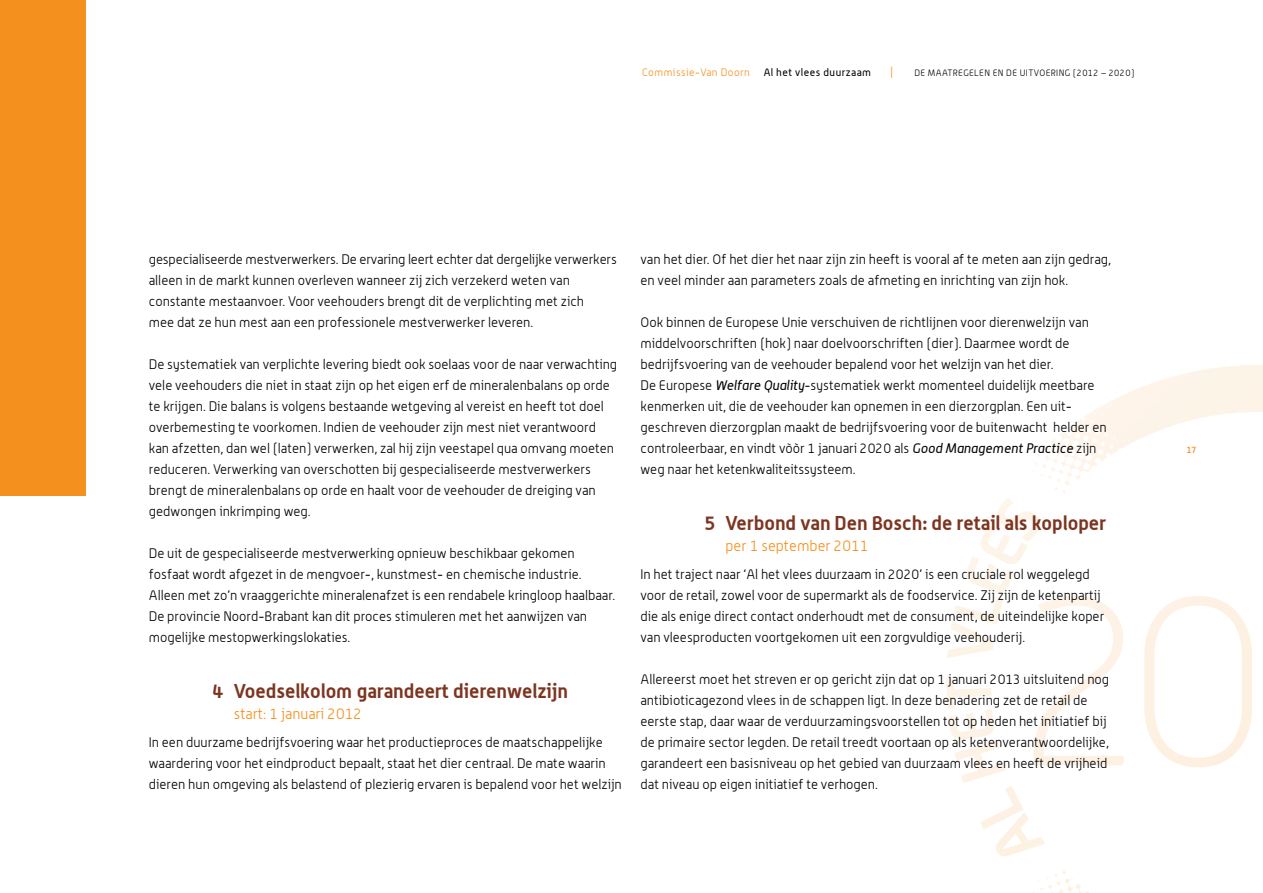
<style>
.page{position:relative;width:1263px;height:893px;background:#fff}
.page>*{position:absolute;margin:0;border:0;box-sizing:border-box;transform-origin:0 0}
.t1{font:700 19.5px "Alwyn";color:#7c3520}
.t2{font:300 15px "Alwyn";color:#f4901d}
.t3{font:300 13.5px/21px "Alwyn";color:#000}
.t4{font:300 12px "Alwyn";color:#f4901d}
.t5{font:300 10.5px "Alwyn";letter-spacing:.045em;color:#f4901d}
.t6{font:10.5px "Alwyn";letter-spacing:.045em;color:#000}
.t7{font:300 9px "Alwyn";letter-spacing:.045em;color:#000}
.t8{font:500 9px "Alwyn";color:#f4901d}
.s1{font-weight:400;font-style:italic}
</style>
<div class="page">
<svg style="left:946px;top:498px;width:72px;height:359px"></svg>
<img style="left:1018px;top:366px;width:245px;height:527px">
<div style="left:0;top:0;width:85px;height:495px;background:#f4901d"></div>
<p class="t5" style="left:642px;top:66px;width:109px">Commissie-Van Doorn</p>
<p class="t6" style="left:764px;top:66px;width:109px">Al het vlees duurzaam</p>
<p class="t4" style="left:890px;top:64px;width:5px">|</p>
<p class="t7" style="left:914px;top:67px;width:222px">DE MAATREGELEN EN DE UITVOERING (2012 – 2020)</p>
<p class="t3" style="left:149px;top:249px;width:469px">gespecialiseerde mestverwerkers. De ervaring leert echter dat dergelijke verwerkers alleen in de markt kunnen overleven wanneer zij zich verzekerd weten van constante mestaanvoer. Voor veehouders brengt dit de verplichting met zich<br>mee dat ze hun mest aan een professionele mestverwerker leveren.</p>
<p class="t3" style="left:149px;top:354px;width:470px">De systematiek van verplichte levering biedt ook soelaas voor de naar verwachting vele veehouders die niet in staat zijn op het eigen erf de mineralenbalans op orde te krijgen. Die balans is volgens bestaande wetgeving al vereist en heeft tot doel overbemesting te voorkomen. Indien de veehouder zijn mest niet verantwoord kan afzetten, dan wel (laten) verwerken, zal hij zijn veestapel qua omvang moeten reduceren. Verwerking van overschotten bij gespecialiseerde mestverwerkers brengt de mineralenbalans op orde en haalt voor de veehouder de dreiging van gedwongen inkrimping weg.</p>
<p class="t3" style="left:149px;top:543px;width:468px">De uit de gespecialiseerde mestverwerking opnieuw beschikbaar gekomen fosfaat wordt afgezet in de mengvoer-, kunstmest- en chemische industrie.<br>Alleen met zo’n vraaggerichte mineralenafzet is een rendabele kringloop haalbaar.<br>De provincie Noord-Brabant kan dit proces stimuleren met het aanwijzen van mogelijke mestopwerkingslokaties.</p>
<h1 class="t1" style="left:213px;top:678px;width:357px">4 Voedselkolom garandeert dierenwelzijn</h1>
<p class="t2" style="left:234px;top:705px;width:130px">start: 1 januari 2012</p>
<p class="t3" style="left:149px;top:732px;width:474px">In een duurzame bedrijfsvoering waar het productieproces de maatschappelijke waardering voor het eindproduct bepaalt, staat het dier centraal. De mate waarin dieren hun omgeving als belastend of plezierig ervaren is bepalend voor het welzijn</p>
<p class="t3" style="left:640px;top:249px;width:472px">van het dier. Of het dier het naar zijn zin heeft is vooral af te meten aan zijn gedrag, en veel minder aan parameters zoals de afmeting en inrichting van zijn hok.</p>
<p class="t3" style="left:640px;top:312px;width:468px">Ook binnen de Europese Unie verschuiven de richtlijnen voor dierenwelzijn van middelvoorschriften (hok) naar doelvoorschriften (dier). Daarmee wordt de bedrijfsvoering van de veehouder bepalend voor het welzijn van het dier.<br>De Europese <span class="s1">Welfare Quality</span>-systematiek werkt momenteel duidelijk meetbare kenmerken uit, die de veehouder kan opnemen in een dierzorgplan. Een uit&shy;geschreven dierzorgplan maakt de bedrijfsvoering voor de buitenwacht helder en controleerbaar, en vindt vòòr 1 januari 2020 als <span class="s1">Good Management Practice</span> zijn weg naar het ketenkwaliteitssysteem.</p>
<h1 class="t1" style="left:704px;top:510px;width:403px">5 Verbond van Den Bosch: de retail als koploper</h1>
<p class="t2" style="left:725px;top:537px;width:145px">per 1 september 2011</p>
<p class="t3" style="left:640px;top:564px;width:465px">In het traject naar ‘Al het vlees duurzaam in 2020’ is een cruciale rol weggelegd voor de retail, zowel voor de supermarkt als de foodservice. Zij zijn de ketenpartij die als enige direct contact onderhoudt met de consument, de uiteindelijke koper van vleesproducten voortgekomen uit een zorgvuldige veehouderij.</p>
<p class="t3" style="left:640px;top:669px;width:470px">Allereerst moet het streven er op gericht zijn dat op 1 januari 2013 uitsluitend nog antibioticagezond vlees in de schappen ligt. In deze benadering zet de retail de eerste stap, daar waar de verduurzamingsvoorstellen tot op heden het initiatief bij de primaire sector legden. De retail treedt voortaan op als ketenverantwoordelijke, garandeert een basisniveau op het gebied van duurzaam vlees en heeft de vrijheid dat niveau op eigen initiatief te verhogen.</p>
<p class="t8" style="left:1186px;top:444px;width:11px">17</p>
</div>
